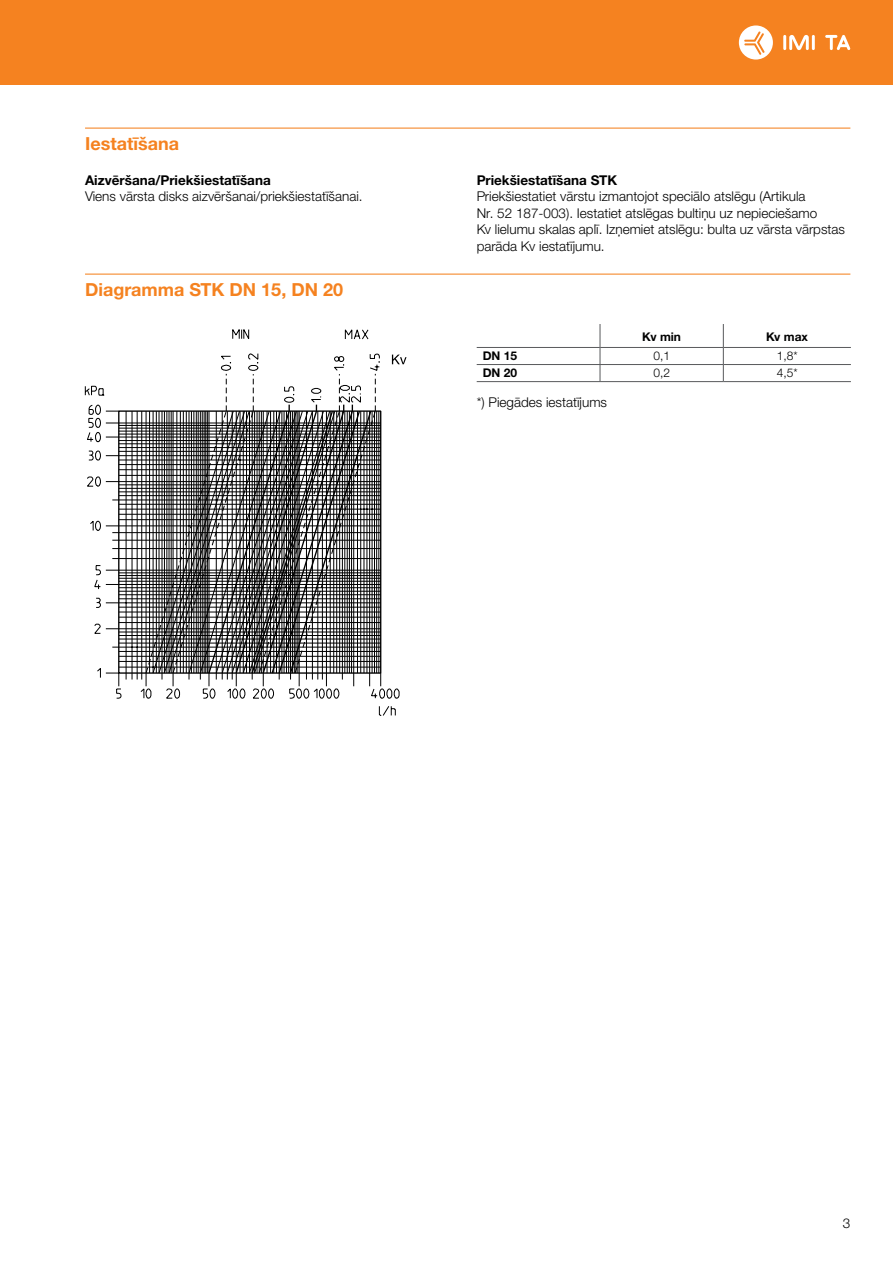
<style>
.page{position:relative;width:893px;height:1263px;background:#fff}
.page>*{position:absolute;margin:0;border:0;box-sizing:border-box;transform-origin:0 0}
.t1{font:700 18px "Helvetica Neue LTW1 G";color:#f58220}
.t2{font:300 13.5px/16.5px "Helvetica Neue LTW1 G";color:#000}
.t3{font:700 13.5px "Helvetica Neue LTW1 G";color:#000}
.t4{font:700 12px "Helvetica Neue LTW1 G";color:#000}
.t5{font:300 12px "Helvetica Neue LTW1 G";color:#000}
</style>
<div class="page">
<div style="left:0;top:0;width:893px;height:85px;background:#f58220"></div>
<hr style="left:783px;top:35px;width:3px;height:15px;background:#fff">
<hr style="left:812px;top:35px;width:3px;height:15px;background:#fff">
<svg style="left:789px;top:35px;width:20px;height:15px"></svg>
<svg style="left:825px;top:35px;width:25px;height:15px"></svg>
<svg style="left:739px;top:25px;width:34px;height:35px"></svg>
<hr style="left:85px;top:128px;width:765px;height:1px;background:#f58220">
<hr style="left:85px;top:274px;width:765px;height:1px;background:#f58220">
<hr style="left:477px;top:347px;width:123px;height:1px;background:#58595b">
<hr style="left:600px;top:347px;width:123px;height:1px;background:#58595b">
<hr style="left:723px;top:347px;width:128px;height:1px;background:#58595b">
<hr style="left:477px;top:364px;width:123px;height:1px;background:#58595b">
<hr style="left:477px;top:381px;width:123px;height:1px;background:#58595b">
<hr style="left:600px;top:364px;width:123px;height:1px;background:#58595b">
<hr style="left:600px;top:381px;width:123px;height:1px;background:#58595b">
<hr style="left:723px;top:364px;width:128px;height:1px;background:#58595b">
<hr style="left:723px;top:381px;width:128px;height:1px;background:#58595b">
<svg style="left:600px;top:324px;width:1px;height:57px"></svg>
<svg style="left:723px;top:324px;width:1px;height:57px"></svg>
<svg style="left:87px;top:411px;width:309px;height:305px"></svg>
<svg style="left:88px;top:329px;width:293px;height:370px"></svg>
<svg style="left:392px;top:355px;width:15px;height:9px"></svg>
<h1 class="t1" style="left:85px;top:132px;width:95px">Iestatīšana</h1>
<p class="t3" style="left:85px;top:172px;width:187px">Aizvēršana/Priekšiestatīšana</p>
<p class="t2" style="left:85px;top:188px;width:279px">Viens vārsta disks aizvēršanai/priekšiestatīšanai.</p>
<h1 class="t1" style="left:85px;top:278px;width:259px">Diagramma STK DN 15, DN 20</h1>
<p class="t3" style="left:477px;top:172px;width:142px">Priekšiestatīšana STK</p>
<p class="t2" style="left:477px;top:188px;width:370px">Priekšiestatiet vārstu izmantojot speciālo atslēgu (Artikula<br>Nr. 52 187-003). Iestatiet atslēgas bultiņu uz nepieciešamo<br>Kv lielumu skalas aplī. Izņemiet atslēgu: bulta uz vārsta vārpstas parāda Kv iestatījumu.</p>
<p class="t4" style="left:642px;top:329px;width:40px">Kv min</p>
<p class="t4" style="left:766px;top:329px;width:43px">Kv max</p>
<p class="t4" style="left:483px;top:349px;width:36px">DN 15</p>
<p class="t5" style="left:653px;top:349px;width:18px">0,1</p>
<p class="t5" style="left:777px;top:349px;width:22px">1,8*</p>
<p class="t4" style="left:483px;top:366px;width:36px">DN 20</p>
<p class="t5" style="left:653px;top:366px;width:18px">0,2</p>
<p class="t5" style="left:777px;top:366px;width:22px">4,5*</p>
<p class="t2" style="left:477px;top:394px;width:132px">*) Piegādes iestatījums</p>
<p class="t2" style="left:843px;top:1215px;width:9px">3</p>
</div>
